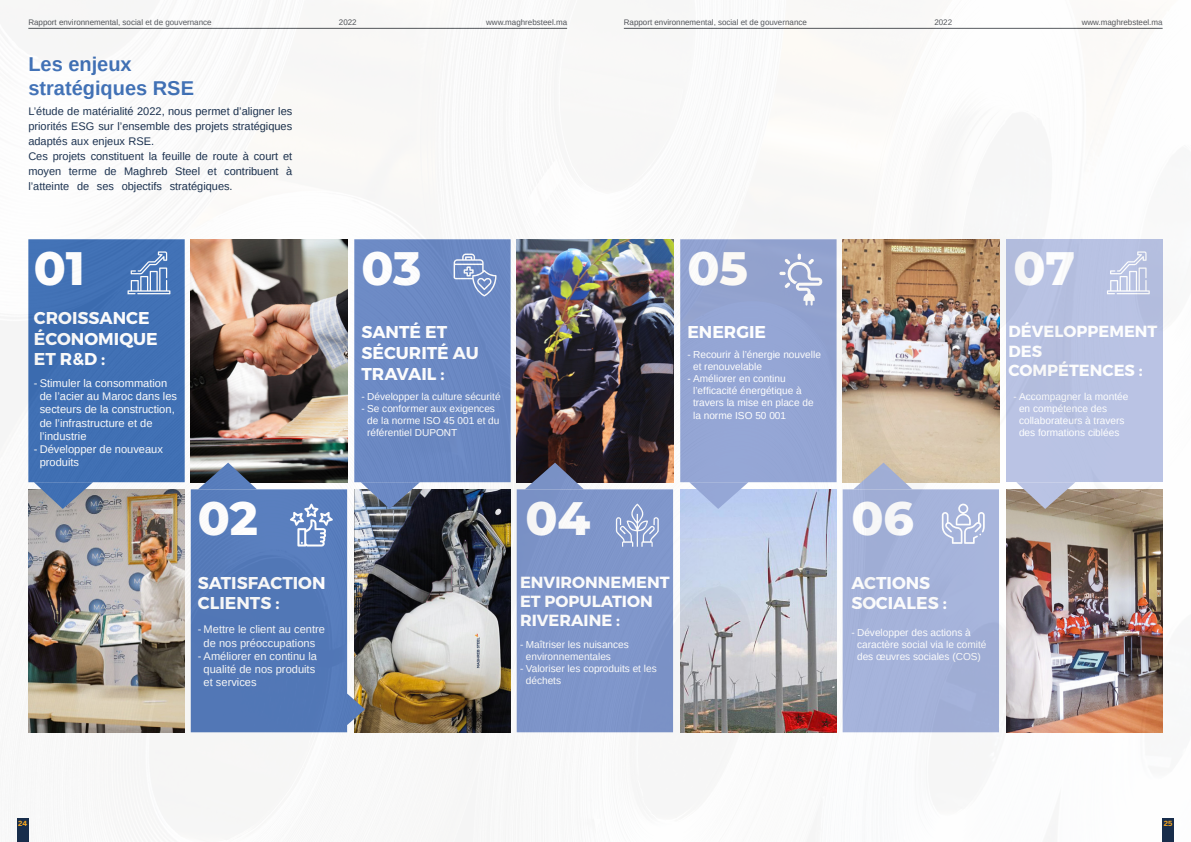
<style>
.page{position:relative;width:1191px;height:842px;background:#fff}
.page>*{position:absolute;margin:0;border:0;box-sizing:border-box;transform-origin:0 0}
.t1{font:800 46.9px "Montserrat";color:#fff}
.t2{font:700 20px/24px "Arimo";color:#3d6fb6}
.t3{font:700 17.1px/20.6px "Montserrat";color:#fff}
.t4{font:700 16.1px/19.4px "Montserrat";color:#fff}
.t5{font:11.1px/13.3px "Arimo";color:#fff}
.t6{font:11px/15px "Arimo";color:#162d4c}
.t7{font:10.1px/12.1px "Arimo";color:#fff}
.t8{font:8px "Arimo";color:#52555b}
.t9{font:700 7px "Benton Sans";color:#f6a721}
</style>
<div class="page">
<img style="left:17px;top:27px;width:1157px;height:815px">
<div style="left:17px;top:819px;width:11px;height:23px;background:#182d4b"></div>
<div style="left:1162px;top:819px;width:11px;height:23px;background:#182d4b"></div>
<p class="t8" style="left:28px;top:17px;width:185px">Rapport environnemental, social et de gouvernance</p>
<p class="t8" style="left:339px;top:17px;width:19px">2022</p>
<p class="t8" style="left:486px;top:17px;width:82px">www.maghrebsteel.ma</p>
<p class="t8" style="left:624px;top:17px;width:184px">Rapport environnemental, social et de gouvernance</p>
<p class="t8" style="left:934px;top:17px;width:19px">2022</p>
<p class="t8" style="left:1081px;top:17px;width:82px">www.maghrebsteel.ma</p>
<h2 class="t2" style="left:28px;top:53px;width:167px">Les enjeux stratégiques RSE</h2>
<p class="t6" style="left:28px;top:103px;width:265px">L’étude de matérialité 2022, nous permet d’aligner les priorités ESG sur l’ensemble des projets stratégiques adaptés aux enjeux RSE.<br>Ces projets constituent la feuille de route à court et moyen terme de Maghreb Steel et contribuent à l’atteinte de ses objectifs stratégiques.</p>
<h1 class="t1" style="left:34px;top:234px;width:52px">01</h1>
<h3 class="t3" style="left:34px;top:308px;width:125px">CROISSANCE<br>ÉCONOMIQUE<br>ET R&amp;D :</h3>
<p class="t5" style="left:40px;top:376px;width:139px;text-indent:-6px">- Stimuler la consommation de l’acier au Maroc dans les secteurs de la construction, de l’infrastructure et de l’industrie</p>
<p class="t5" style="left:40px;top:443px;width:125px;text-indent:-6px">- Développer de nouveaux produits</p>
<h1 class="t1" style="left:198px;top:484px;width:61px">02</h1>
<h3 class="t3" style="left:198px;top:572px;width:129px">SATISFACTION<br>CLIENTS :</h3>
<p class="t5" style="left:198px;top:623px;width:128px;text-align:center">- Mettre le client au centre de nos préoccupations</p>
<p class="t5" style="left:204px;top:649px;width:115px;text-indent:-6px">- Améliorer en continu la qualité de nos produits et services</p>
<h1 class="t1" style="left:361px;top:234px;width:61px">03</h1>
<h3 class="t3" style="left:361px;top:322px;width:119px">SANTÉ ET<br>SÉCURITÉ AU<br>TRAVAIL :</h3>
<p class="t7" style="left:361px;top:391px;width:141px">- Développer la culture sécurité</p>
<p class="t7" style="left:367px;top:403px;width:134px;text-indent:-6px">- Se conformer aux exigences de la norme ISO 45 001 et du référentiel DUPONT</p>
<h1 class="t1" style="left:687px;top:234px;width:62px">05</h1>
<h3 class="t3" style="left:687px;top:322px;width:80px">ENERGIE</h3>
<p class="t7" style="left:693px;top:349px;width:129px;text-indent:-6px">- Recourir à l’énergie nouvelle et renouvelable</p>
<p class="t7" style="left:693px;top:373px;width:122px;text-indent:-6px">- Améliorer en continu l’efficacité énergétique à travers la mise en place de la norme ISO 50 001</p>
<h1 class="t1" style="left:525px;top:484px;width:66px">04</h1>
<h3 class="t4" style="left:520px;top:572px;width:151px">ENVIRONNEMENT<br>ET POPULATION<br>RIVERAINE :</h3>
<p class="t7" style="left:526px;top:639px;width:105px;text-indent:-6px">- Maîtriser les nuisances environnementales</p>
<p class="t7" style="left:526px;top:663px;width:132px;text-indent:-6px">- Valoriser les coproduits et les déchets</p>
<h1 class="t1" style="left:1013px;top:234px;width:63px">07</h1>
<h3 class="t4" style="left:1008px;top:322px;width:150px">DÉVELOPPEMENT<br>DES<br>COMPÉTENCES :</h3>
<p class="t7" style="left:1019px;top:391px;width:111px;text-indent:-6px">- Accompagner la montée en compétence des collaborateurs à travers des formations ciblées</p>
<h1 class="t1" style="left:851px;top:484px;width:64px">06</h1>
<h3 class="t3" style="left:851px;top:572px;width:97px">ACTIONS<br>SOCIALES :</h3>
<p class="t7" style="left:857px;top:626px;width:131px;text-indent:-6px">- Développer des actions à caractère social via le comité des œuvres sociales (COS)</p>
<p class="t9" style="left:18px;top:819px;width:11px">24</p>
<p class="t9" style="left:1163px;top:819px;width:10px">25</p>
</div>
